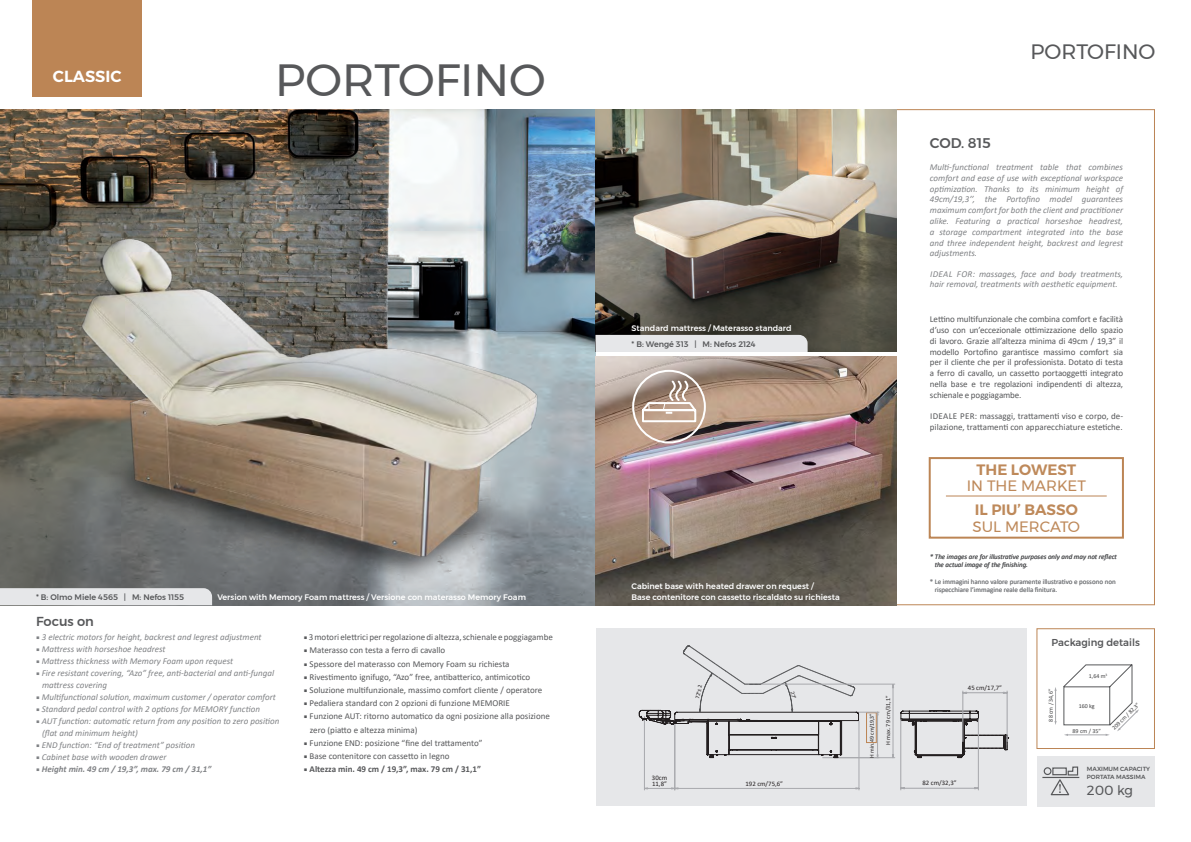
<style>
.page{position:relative;width:1191px;height:842px;background:#fff}
.page>*{position:absolute;margin:0;border:0;box-sizing:border-box;transform-origin:0 0}
.t1{font:45px "Montserrat";color:#57585a}
.t2{font:20.8px "Montserrat";color:#57585a}
.t3{font:600 16px "Montserrat";color:#fff}
.t4{font:15px "Montserrat";color:#be895a}
.t5{font:600 15px "Montserrat";color:#be895a}
.t6{font:500 14px "Montserrat";color:#57585a}
.t7{font:13.3px "Montserrat";color:#57585a}
.t8{font:500 13px "Montserrat";color:#57585a}
.t9{font:500 10px "Montserrat";color:#57585a}
.t10{font:9px/10.8px "Calibri";color:#57585a;text-align:justify}
.t11{font:italic 9px/10.8px "Calibri";color:#808285}
.t12{font:700 9px "Calibri";color:#57585a}
.t13{font:italic 700 9px "Calibri";color:#808285}
.t14{font:500 8px "Montserrat";color:#fff}
.t15{font:500 8px "Montserrat";color:#57585a}
.t16{font:7px "Calibri";color:#808285}
.t17{font:italic 7px "Calibri";color:#57585a}
.QuoteDimensioni{font:6.8px "Calibri";color:#231f20}
.QuoteDimensioni-2{font:6.1px "Calibri";color:#231f20}
.t18{font:6px "Calibri";color:#414142}
.t19{font:500 5.9px "Montserrat";color:#57585a}
.QuoteDimensioni-3{font:5.8px "Calibri";letter-spacing:-.02em;color:#231f20}
.s1{font-family:"Minion Pro";font-style:normal}
.s2{font-family:"Minion Pro";font-weight:400;font-style:normal}
.s3{font-family:"Minion Pro"}
.s4{font-family:"Minion Pro";font-weight:400}
</style>
<div class="page">
<img style="left:0;top:109px;width:595px;height:19px">
<img style="left:0;top:128px;width:619px;height:478px">
<div style="left:32px;top:0;width:110px;height:96px;background:#bc8555"></div>
<div style="left:0;top:588px;width:212px;height:17px;background:#e6e7e9"></div>
<div style="left:595px;top:628px;width:431px;height:178px;background:#e6e7e9"></div>
<img style="left:595px;top:109px;width:301px;height:243px">
<div style="left:1037px;top:756px;width:117px;height:50px;background:#e6e7e9"></div>
<div style="left:1036px;top:628px;width:119px;height:121px;border:1px solid #bc8555"></div>
<hr style="left:1055px;top:690px;width:1px;height:32px;background:#a8a9ad">
<svg style="left:1063px;top:664px;width:76px;height:72px"></svg>
<hr style="left:1042px;top:777px;width:37px;height:1px;background:#57585a">
<div style="left:1043px;top:767px;width:8px;height:8px;border:1px solid #57585a;border-radius:50%"></div>
<svg style="left:1050px;top:766px;width:28px;height:29px"></svg>
<img style="left:595px;top:356px;width:301px;height:249px">
<div style="left:632px;top:370px;width:74px;height:73px;border:2px solid #fff;border-radius:50%"></div>
<svg style="left:639px;top:380px;width:59px;height:43px"></svg>
<div style="left:595px;top:335px;width:212px;height:17px;background:#e6e7e9"></div>
<hr style="left:946px;top:495px;width:160px;height:1px;background:#bc8555">
<div style="left:928px;top:457px;width:196px;height:82px;border:2px solid #bc8555"></div>
<svg style="left:639px;top:646px;width:370px;height:144px"></svg>
<p class="t3" style="left:53px;top:64px;width:70px">CLASSIC</p>
<p class="t1" style="left:275px;top:46px;width:272px">PORTOFINO</p>
<p class="t15" style="left:36px;top:591px;width:149px">* B: Olmo Miele 4565 | M: Nefos 1155</p>
<p class="t8" style="left:36px;top:611px;width:59px">Focus on</p>
<p class="t14" style="left:217px;top:591px;width:310px">Version with Memory Foam mattress / Versione con materasso Memory Foam</p>
<p class="t11" style="left:36px;top:631px;width:227px"><span class="s1">■</span> 3 electric motors for height, backrest and legrest adjustment</p>
<p class="t11" style="left:36px;top:643px;width:131px"><span class="s1">■</span> Mattress with horseshoe headrest</p>
<p class="t11" style="left:36px;top:655px;width:199px"><span class="s1">■</span> Mattress thickness with Memory Foam upon request</p>
<p class="t11" style="left:36px;top:667px;width:239px"><span class="s1">■</span> Fire resistant covering, “Azo” free, anti-bacterial and anti-fungal</p>
<p class="t11" style="left:42px;top:679px;width:66px">mattress covering</p>
<p class="t11" style="left:36px;top:691px;width:241px"><span class="s1">■</span> Multifunctional solution, maximum customer / operator comfort</p>
<p class="t11" style="left:36px;top:703px;width:225px"><span class="s1">■</span> Standard pedal control with 2 options for MEMORY function</p>
<p class="t11" style="left:36px;top:715px;width:245px"><span class="s1">■</span> AUT function: automatic return from any position to zero position</p>
<p class="t11" style="left:42px;top:727px;width:97px">(flat and minimum height)</p>
<p class="t11" style="left:36px;top:739px;width:160px"><span class="s1">■</span> END function: “End of treatment” position</p>
<p class="t11" style="left:36px;top:751px;width:132px"><span class="s1">■</span> Cabinet base with wooden drawer</p>
<p class="t13" style="left:36px;top:763px;width:177px"><span class="s2">■</span> Height min. 49 cm / 19,3”, max. 79 cm / 31,1”</p>
<p class="t10" style="left:304px;top:632px;width:251px"><span class="s3">■</span> 3 motori elettrici per regolazione di altezza, schienale e poggiagambe</p>
<p class="t10" style="left:304px;top:645px;width:143px"><span class="s3">■</span> Materasso con testa a ferro di cavallo</p>
<p class="t10" style="left:304px;top:658px;width:207px"><span class="s3">■</span> Spessore del materasso con Memory Foam su richiesta</p>
<p class="t10" style="left:304px;top:671px;width:228px"><span class="s3">■</span> Rivestimento ignifugo, “Azo” free, antibatterico, antimicotico</p>
<p class="t10" style="left:304px;top:684px;width:240px"><span class="s3">■</span> Soluzione multifunzionale, massimo comfort cliente / operatore</p>
<p class="t10" style="left:304px;top:698px;width:208px"><span class="s3">■</span> Pedaliera standard con 2 opzioni di funzione MEMORIE</p>
<p class="t10" style="left:304px;top:711px;width:248px"><span class="s3">■</span> Funzione AUT: ritorno automatico da ogni posizione alla posizione</p>
<p class="t10" style="left:310px;top:724px;width:109px">zero (piatto e altezza minima)</p>
<p class="t10" style="left:304px;top:737px;width:180px"><span class="s3">■</span> Funzione END: posizione “fine del trattamento”</p>
<p class="t10" style="left:304px;top:750px;width:147px"><span class="s3">■</span> Base contenitore con cassetto in legno</p>
<p class="t12" style="left:304px;top:763px;width:179px"><span class="s4">■</span> Altezza min. 49 cm / 19,3”, max. 79 cm / 31,1”</p>
<p class="t6" style="left:930px;top:132px;width:62px">COD. 815</p>
<p class="t2" style="left:1030px;top:35px;width:127px">PORTOFINO</p>
<p class="t11" style="left:930px;top:161px;width:195px;text-align:justify">Multi-functional treatment table that combines comfort and ease of use with exceptional workspace optimization. Thanks to its minimum height of 49cm/19,3’’, the Portofino model guarantees maximum comfort for both the client and practitioner alike. Featuring a practical horseshoe headrest, a storage compartment integrated into the base and three independent height, backrest and legrest adjustments.</p>
<p class="t14" style="left:631px;top:322px;width:162px">Standard mattress / Materasso standard</p>
<p class="t15" style="left:631px;top:338px;width:126px">* B: Wengé 313 | M: Nefos 2124</p>
<p class="t14" style="left:631px;top:580px;width:184px">Cabinet base with heated drawer on request /</p>
<p class="t14" style="left:631px;top:591px;width:210px">Base contenitore con cassetto riscaldato su richiesta</p>
<p class="QuoteDimensioni-3" style="left:693px;top:698px;width:16px;rotate:-78deg">72°± 2</p>
<p class="QuoteDimensioni-3" style="left:868px;top:757px;width:46px;rotate:-90deg">H min. 49 cm/19,3”</p>
<p class="QuoteDimensioni-2" style="left:884px;top:745px;width:51px;rotate:-90deg">H max. 79 cm/31,1”</p>
<p class="t11" style="left:930px;top:268px;width:195px">IDEAL FOR: massages, face and body treatments, hair removal, treatments with aesthetic equipment.</p>
<p class="t10" style="left:930px;top:314px;width:195px">Lettino multifunzionale che combina comfort e facilità d’uso con un’eccezionale ottimizzazione dello spazio di lavoro. Grazie all’altezza minima di 49cm / 19,3” il modello Portofino garantisce massimo comfort sia per il cliente che per il professionista. Dotato di testa a ferro di cavallo, un cassetto portaoggetti integrato nella base e tre regolazioni indipendenti di altezza, schienale e poggiagambe.</p>
<p class="t10" style="left:930px;top:410px;width:195px">IDEALE PER: massaggi, trattamenti viso e corpo, de&shy;pilazione, trattamenti con apparecchiature estetiche.</p>
<p class="t5" style="left:976px;top:458px;width:101px">THE LOWEST</p>
<p class="t4" style="left:966px;top:474px;width:121px">IN THE MARKET</p>
<p class="t5" style="left:975px;top:498px;width:104px">IL PIU’ BASSO</p>
<p class="t4" style="left:972px;top:515px;width:109px">SUL MERCATO</p>
<p class="t17" style="left:930px;top:551px;width:188px">* The images are for illustrative purposes only and may not reflect</p>
<p class="t17" style="left:934px;top:560px;width:95px">the actual image of the finishing.</p>
<p class="t16" style="left:930px;top:576px;width:187px">* Le immagini hanno valore puramente illustrativo e possono non</p>
<p class="t16" style="left:934px;top:585px;width:124px">rispecchiare l’immagine reale della finitura.</p>
<p class="t9" style="left:1051px;top:634px;width:90px">Packaging details</p>
<p class="QuoteDimensioni" style="left:968px;top:683px;width:36px">45 cm/17,7”</p>
<p class="t18" style="left:1046px;top:721px;width:34px;rotate:-90deg">88 cm / 34,6”</p>
<p class="t18" style="left:1088px;top:672px;width:20px">1,64 m<sup>3</sup></p>
<p class="t18" style="left:1078px;top:702px;width:18px">160 kg</p>
<p class="t18" style="left:1072px;top:727px;width:30px">89 cm / 35”</p>
<p class="t18" style="left:1110px;top:726px;width:37px;rotate:-45deg">209 cm / 82,3”</p>
<p class="QuoteDimensioni" style="left:652px;top:773px;width:17px">30cm</p>
<p class="QuoteDimensioni" style="left:652px;top:779px;width:16px">11,8”</p>
<p class="QuoteDimensioni" style="left:922px;top:778px;width:36px">82 cm/32,3”</p>
<p class="QuoteDimensioni" style="left:745px;top:779px;width:39px">192 cm/75,6”</p>
<p class="t19" style="left:1087px;top:765px;width:65px">MAXIMUM CAPACITY</p>
<p class="t19" style="left:1087px;top:772px;width:60px">PORTATA MASSIMA</p>
<p class="t7" style="left:1087px;top:780px;width:48px">200 kg</p>
</div>
